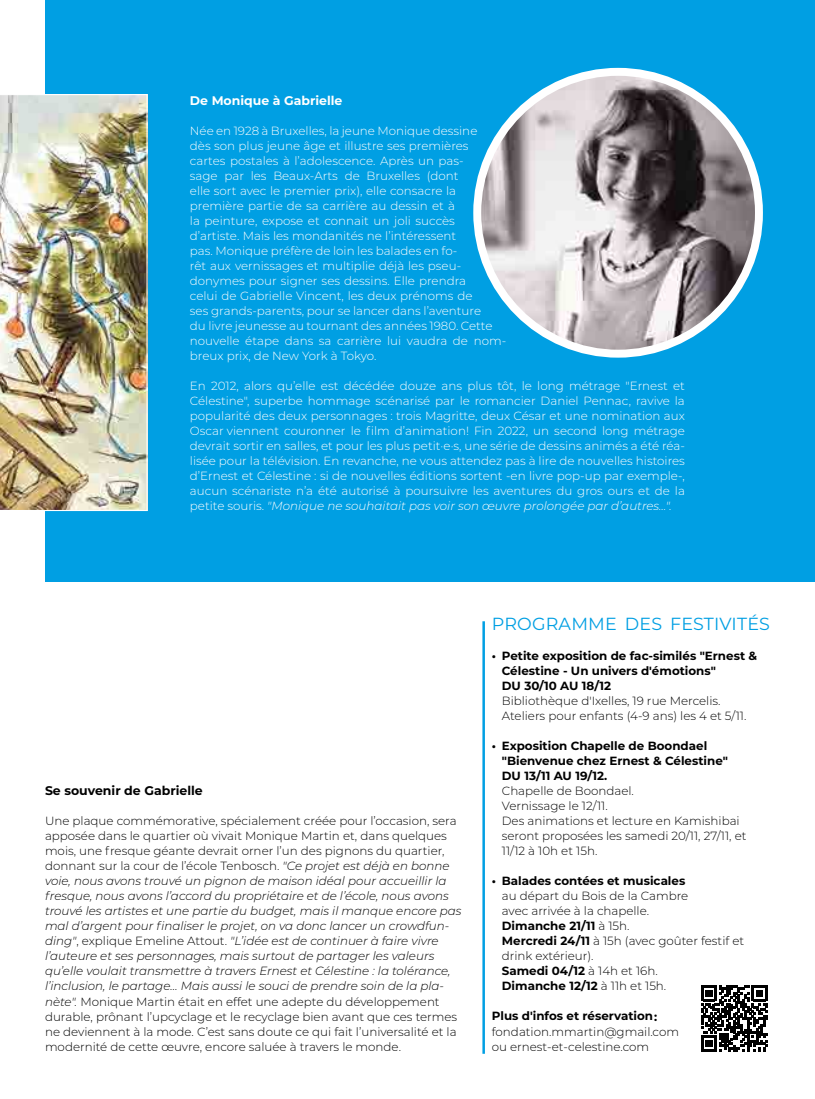
<style>
.page{position:relative;width:815px;height:1099px;background:#fff}
.page>*{position:absolute;margin:0;border:0;box-sizing:border-box;transform-origin:0 0}
.t1{font:17.5px "Montserrat";letter-spacing:.01em;color:#009fe3}
.t2{font:700 12.5px "Montserrat";color:#000}
.t3{font:700 12.5px "Montserrat";color:#fff}
.t4{font:300 11.88px/15px "Montserrat";color:#fff}
.t5{font:italic 300 11.88px/15px "Montserrat";color:#000}
.t6{font:300 11.88px/15px "Montserrat";color:#000}
.t7{font:700 11.88px/15px "Montserrat";color:#000}
.s1{font-style:italic}
.s2{font-style:normal}
.s3{font-weight:700}
</style>
<div class="page">
<div style="left:45px;top:0;width:770px;height:582px;background:#009fe3"></div>
<img style="left:0;top:94px;width:148px;height:417px">
<svg style="left:701px;top:985px;width:66px;height:66px"></svg>
<img style="left:477px;top:72px;width:282px;height:281px;border-radius:141px">
<div style="left:473px;top:68px;width:290px;height:289px;border:8px solid #fff;border-radius:50%"></div>
<hr style="left:482px;top:621px;width:3px;height:432px;background:#009fe3">
<p class="t3" style="left:190px;top:92px;width:154px">De Monique à Gabrielle</p>
<p class="t4" style="left:190px;top:123px;width:318px">Née en 1928 à Bruxelles, la jeune Monique dessine<br>dès son plus jeune âge et illustre ses premières cartes postales à l’adolescence. Après un pas-<br>sage par les Beaux-Arts de Bruxelles (dont<br>elle sort avec le premier prix), elle consacre la première partie de sa carrière au dessin et à<br>la peinture, expose et connait un joli succès d’artiste. Mais les mondanités ne l’intéressent<br>pas. Monique préfère de loin les balades en fo-<br>rêt aux vernissages et multiplie déjà les pseu&shy;donymes pour signer ses dessins. Elle prendra<br>celui de Gabrielle Vincent, les deux prénoms de<br>ses grands-parents, pour se lancer dans l’aventure<br>du livre jeunesse au tournant des années 1980. Cette nouvelle étape dans sa carrière lui vaudra de nom&shy;breux prix, de New York à Tokyo.</p>
<p class="t4" style="left:190px;top:378px;width:497px;text-align:justify">En 2012, alors qu’elle est décédée douze ans plus tôt, le long métrage "Ernest et Célestine", superbe hommage scénarisé par le romancier Daniel Pennac, ravive la popularité des deux personnages : trois Magritte, deux César et une nomination aux Oscar viennent couronner le film d’animation! Fin 2022, un second long métrage devrait sortir en salles, et pour les plus petit·e·s, une série de dessins animés a été réa&shy;lisée pour la télévision. En revanche, ne vous attendez pas à lire de nouvelles histoires d’Ernest et Célestine : si de nouvelles éditions sortent -en livre pop-up par exemple-, aucun scénariste n’a été autorisé à poursuivre les aventures du gros ours et de la petite souris. <span class="s1">"Monique ne souhaitait pas voir son œuvre prolongée par d’autres…".</span></p>
<p class="t2" style="left:45px;top:782px;width:159px">Se souvenir de Gabrielle</p>
<p class="t5" style="left:45px;top:813px;width:418px"><span class="s2">Une plaque commémorative, spécialement créée pour l’occasion, sera apposée dans le quartier où vivait Monique Martin et, dans quelques mois, une fresque géante devrait orner l’un des pignons du quartier, donnant sur la cour de l’école Tenbosch.</span> "Ce projet est déjà en bonne voie, nous avons trouvé un pignon de maison idéal pour accueillir la fresque, nous avons l’accord du propriétaire et de l’école, nous avons trouvé les artistes et une partie du budget, mais il manque encore pas mal d’argent pour finaliser le projet, on va donc lancer un crowdfun&shy;ding"<span class="s2">, explique Emeline Attout.</span> "L’idée est de continuer à faire vivre l’auteure et ses personnages, mais surtout de partager les valeurs qu’elle voulait transmettre à travers Ernest et Célestine : la tolérance, l’inclusion, le partage… Mais aussi le souci de prendre soin de la pla&shy;nète". <span class="s2">Monique Martin était en effet une adepte du développement durable, prônant l’upcyclage et le recyclage bien avant que ces termes ne deviennent à la mode. C’est sans doute ce qui fait l’universalité et la modernité de cette œuvre, encore saluée à travers le monde.</span></p>
<h1 class="t1" style="left:492px;top:612px;width:280px">PROGRAMME DES FESTIVITÉS</h1>
<p class="t7" style="left:502px;top:648px;width:257px;text-indent:-10px">• Petite exposition de fac-similés "Ernest &amp;<br>Célestine - Un univers d'émotions"<br>DU 30/10 AU 18/12</p>
<p class="t6" style="left:502px;top:693px;width:246px">Bibliothèque d'Ixelles, 19 rue Mercelis.<br>Ateliers pour enfants (4-9 ans) les 4 et 5/11.</p>
<p class="t7" style="left:502px;top:738px;width:228px;text-indent:-10px">• Exposition Chapelle de Boondael "Bienvenue chez Ernest &amp; Célestine"<br>DU 13/11 AU 19/12.</p>
<p class="t6" style="left:502px;top:783px;width:246px">Chapelle de Boondael.<br>Vernissage le 12/11.<br>Des animations et lecture en Kamishibai seront proposées les samedi 20/11, 27/11, et<br>11/12 à 10h et 15h.</p>
<p class="t7" style="left:492px;top:873px;width:195px">• Balades contées et musicales</p>
<p class="t6" style="left:502px;top:888px;width:244px">au départ du Bois de la Cambre<br>avec arrivée à la chapelle.<br><span class="s3">Dimanche 21/11</span> à 15h.<br><span class="s3">Mercredi 24/11</span> à 15h (avec goûter festif et drink extérieur).<br><span class="s3">Samedi 04/12</span> à 14h et 16h.<br><span class="s3">Dimanche 12/12</span> à 11h et 15h.</p>
<p class="t7" style="left:492px;top:1008px;width:167px">Plus d'infos et réservation:</p>
<p class="t6" style="left:492px;top:1023px;width:189px">fondation.mmartin@gmail.com ou ernest-et-celestine.com</p>
</div>
